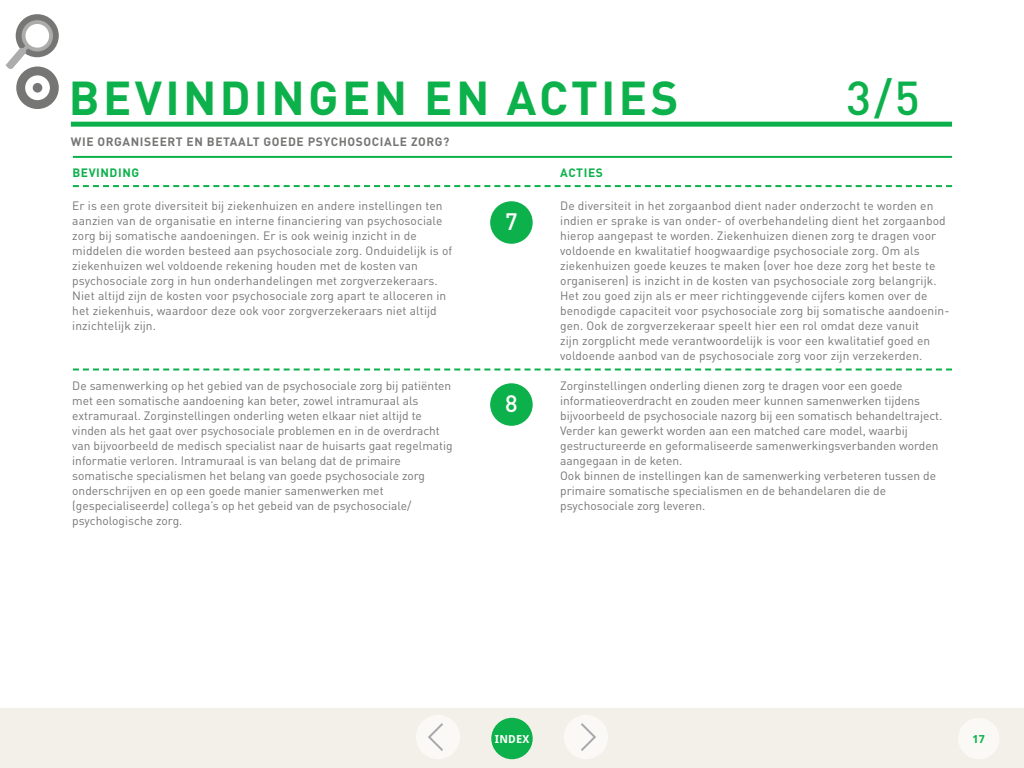
<style>
.page{position:relative;width:1024px;height:768px;background:#fff}
.page>*{position:absolute;margin:0;border:0;box-sizing:border-box;transform-origin:0 0}
.t1{font:700 47px "DINOT";letter-spacing:.07em;color:#0db14b}
.t2{font:500 47px "DINOT";color:#0db14b}
.t3{font:500 23.5px "DINOT";color:#fff}
.t4{font:12px/15px "DINOT";color:#767675}
.t5{font:700 12px "DINOT";letter-spacing:.05em;color:#767675}
.t6{font:700 12px "DINOT";letter-spacing:.05em;color:#0db14b}
.t7{font:700 11px "Droid Sans";letter-spacing:.02em;color:#fff}
.t8{font:700 11px "Droid Sans";color:#0db14b}
</style>
<div class="page">
<div style="left:0;top:709px;width:1024px;height:59px;background:#f3efe9"></div>
<div style="left:416px;top:715px;width:44px;height:44px;background:#faf9f6;border-radius:50%"></div>
<svg style="left:428px;top:723px;width:15px;height:28px"></svg>
<div style="left:958px;top:718px;width:42px;height:41px;background:#faf9f6;border-radius:50%"></div>
<svg style="left:16px;top:14px;width:43px;height:43px"></svg>
<svg style="left:6px;top:15px;width:52px;height:56px"></svg>
<div style="left:16px;top:67px;width:43px;height:42px;background:#767675;border-radius:50%"></div>
<div style="left:25px;top:75px;width:25px;height:25px;background:#fff;border-radius:50%"></div>
<div style="left:33px;top:83px;width:9px;height:10px;background:#767675;border-radius:50%"></div>
<div style="left:71px;top:122px;width:881px;height:5px;background:#0db14b"></div>
<div style="left:490px;top:201px;width:43px;height:43px;background:#0db14b;border-radius:50%"></div>
<div style="left:490px;top:383px;width:43px;height:43px;background:#0db14b;border-radius:50%"></div>
<svg style="left:73px;top:185px;width:879px;height:2px"></svg>
<svg style="left:73px;top:369px;width:879px;height:2px"></svg>
<hr style="left:73px;top:156px;width:879px;height:2px;background:#0db14b">
<div style="left:564px;top:715px;width:44px;height:44px;background:#faf9f6;border-radius:50%"></div>
<svg style="left:581px;top:723px;width:15px;height:28px"></svg>
<div style="left:491px;top:718px;width:42px;height:41px;background:#0db14b;border-radius:50%"></div>
<h1 class="t1" style="left:69px;top:68px;width:611px">BEVINDINGEN EN ACTIES</h1>
<h1 class="t2" style="left:846px;top:68px;width:75px">3/5</h1>
<p class="t5" style="left:71px;top:134px;width:380px">WIE ORGANISEERT EN BETAALT GOEDE PSYCHOSOCIALE ZORG?</p>
<p class="t6" style="left:72px;top:165px;width:69px">BEVINDING</p>
<p class="t4" style="left:72px;top:198px;width:382px">Er is een grote diversiteit bij ziekenhuizen en andere instellingen ten aanzien van de organisatie en interne financiering van psychosociale zorg bij somatische aandoeningen. Er is ook weinig inzicht in de middelen die worden besteed aan psychosociale zorg. Onduidelijk is of ziekenhuizen wel voldoende rekening houden met de kosten van psychosociale zorg in hun onderhandelingen met zorgverzekeraars.<br>Niet altijd zijn de kosten voor psychosociale zorg apart te alloceren in het ziekenhuis, waardoor deze ook voor zorgverzekeraars niet altijd inzichtelijk zijn.</p>
<p class="t4" style="left:72px;top:378px;width:382px">De samenwerking op het gebied van de psychosociale zorg bij patiënten met een somatische aandoening kan beter, zowel intramuraal als extramuraal. Zorginstellingen onderling weten elkaar niet altijd te vinden als het gaat over psychosociale problemen en in de overdracht van bijvoorbeeld de medisch specialist naar de huisarts gaat regelmatig informatie verloren. Intramuraal is van belang dat de primaire somatische specialismen het belang van goede psychosociale zorg onderschrijven en op een goede manier samenwerken met (gespecialiseerde) collega’s op het gebeid van de psychosociale/ psychologische zorg.</p>
<h2 class="t3" style="left:505px;top:207px;width:14px">7</h2>
<h2 class="t3" style="left:505px;top:389px;width:14px">8</h2>
<p class="t6" style="left:560px;top:165px;width:9px">ACTIES</p>
<p class="t4" style="left:560px;top:198px;width:391px">De diversiteit in het zorgaanbod dient nader onderzocht te worden en indien er sprake is van onder- of overbehandeling dient het zorgaanbod hierop aangepast te worden. Ziekenhuizen dienen zorg te dragen voor voldoende en kwalitatief hoogwaardige psychosociale zorg. Om als ziekenhuizen goede keuzes te maken (over hoe deze zorg het beste te organiseren) is inzicht in de kosten van psychosociale zorg belangrijk.<br>Het zou goed zijn als er meer richtinggevende cijfers komen over de benodigde capaciteit voor psychosociale zorg bij somatische aandoenin&shy;gen. Ook de zorgverzekeraar speelt hier een rol omdat deze vanuit<br>zijn zorgplicht mede verantwoordelijk is voor een kwalitatief goed en voldoende aanbod van de psychosociale zorg voor zijn verzekerden.</p>
<p class="t4" style="left:560px;top:378px;width:384px">Zorginstellingen onderling dienen zorg te dragen voor een goede informatieoverdracht en zouden meer kunnen samenwerken tijdens bijvoorbeeld de psychosociale nazorg bij een somatisch behandeltraject.<br>Verder kan gewerkt worden aan een matched care model, waarbij gestructureerde en geformaliseerde samenwerkingsverbanden worden aangegaan in de keten.<br>Ook binnen de instellingen kan de samenwerking verbeteren tussen de primaire somatische specialismen en de behandelaren die de psychosociale zorg leveren.</p>
<p class="t7" style="left:495px;top:732px;width:36px">INDEX</p>
<p class="t8" style="left:973px;top:732px;width:14px">17</p>
</div>
